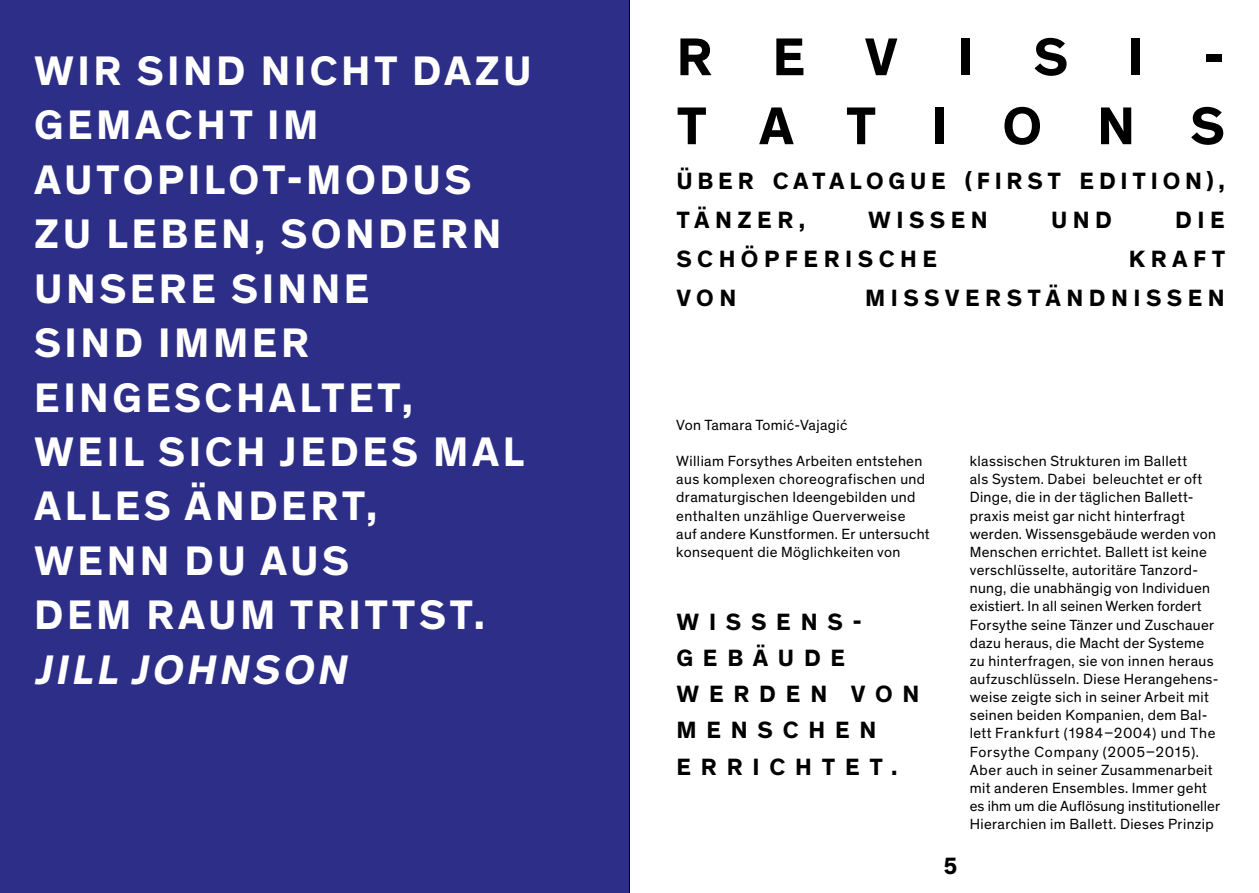
<style>
.page{position:relative;width:1259px;height:893px;background:#fff}
.page>*{position:absolute;margin:0;border:0;box-sizing:border-box;transform-origin:0 0}
.t1{font:700 54px/69px "Theinhardt";letter-spacing:1.02em;color:#000}
.t2{font:700 42px/54.4px "Theinhardt";letter-spacing:.085em;color:#fff}
.t3{font:italic 700 42px "Theinhardt";color:#fff}
.t4{font:700 24px "Theinhardt";letter-spacing:.23em;color:#000}
.t5{font:700 24px/36.3px "Theinhardt";letter-spacing:.41em;color:#000}
.t6{font:700 24px/39px "Theinhardt";letter-spacing:.2em;color:#000}
.t7{font:15px/18.1px "Theinhardt";letter-spacing:.025em;color:#000}
</style>
<div class="page">
<div style="left:0;top:0;width:629px;height:893px;background:#2d2e87"></div>
<hr style="left:629px;top:0;width:1px;height:893px;background:#000">
<h2 class="t2" style="left:34px;top:45px;width:499px">WIR SIND NICHT DAZU<br>GEMACHT IM<br>AUTOPILOT-MODUS<br>ZU LEBEN, SONDERN<br>UNSERE SINNE<br>SIND IMMER<br>EINGESCHALTET,<br>WEIL SICH JEDES MAL<br>ALLES ÄNDERT,<br>WENN DU AUS<br>DEM RAUM TRITTST.</h2>
<h2 class="t3" style="left:34px;top:644px;width:323px">JILL JOHNSON</h2>
<h1 class="t1" style="left:676px;top:24px;width:550px">REVISI-<br>TATIONS</h1>
<h3 class="t6" style="left:676px;top:162px;width:550px">ÜBER CATALOGUE (FIRST EDITION),<br>TÄNZER,</h3>
<h3 class="t4" style="left:868px;top:205px;width:121px">WISSEN</h3>
<h3 class="t4" style="left:1051px;top:205px;width:63px">UND</h3>
<h3 class="t4" style="left:1175px;top:205px;width:51px">DIE</h3>
<h3 class="t4" style="left:676px;top:244px;width:262px">SCHÖPFERISCHE</h3>
<h3 class="t4" style="left:1128px;top:244px;width:98px">KRAFT</h3>
<h3 class="t4" style="left:676px;top:283px;width:61px">VON</h3>
<h3 class="t4" style="left:865px;top:283px;width:361px">MISSVERSTÄNDNISSEN</h3>
<p class="t7" style="left:676px;top:416px;width:173px">Von Tamara Tomić-Vajagić</p>
<p class="t7" style="left:676px;top:452px;width:255px">William Forsythes Arbeiten entstehen aus komplexen choreografischen und dramaturgischen Ideengebilden und enthalten unzählige Querverweise auf andere Kunstformen. Er untersucht konsequent die Möglichkeiten von</p>
<h3 class="t5" style="left:676px;top:604px;width:245px">WISSENS-<br>GEBÄUDE<br>WERDEN VON<br>MENSCHEN<br>ERRICHTET.</h3>
<h3 class="t4" style="left:943px;top:851px;width:16px">5</h3>
<p class="t7" style="left:969px;top:452px;width:252px">klassischen Strukturen im Ballett<br>als System. Dabei beleuchtet er oft Dinge, die in der täglichen Ballett&shy;praxis meist gar nicht hinterfragt werden. Wissensgebäude werden von Menschen errichtet. Ballett ist keine verschlüsselte, autoritäre Tanzord&shy;nung, die unabhängig von Individuen existiert. In all seinen Werken fordert Forsythe seine Tänzer und Zuschauer dazu heraus, die Macht der Systeme zu hinterfragen, sie von innen heraus aufzuschlüsseln. Diese Herangehens&shy;weise zeigte sich in seiner Arbeit mit seinen beiden Kompanien, dem Bal&shy;lett Frankfurt (1984–2004) und The Forsythe Company (2005–2015).<br>Aber auch in seiner Zusammenarbeit mit anderen Ensembles. Immer geht es ihm um die Auflösung institutioneller Hierarchien im Ballett. Dieses Prinzip</p>
</div>
